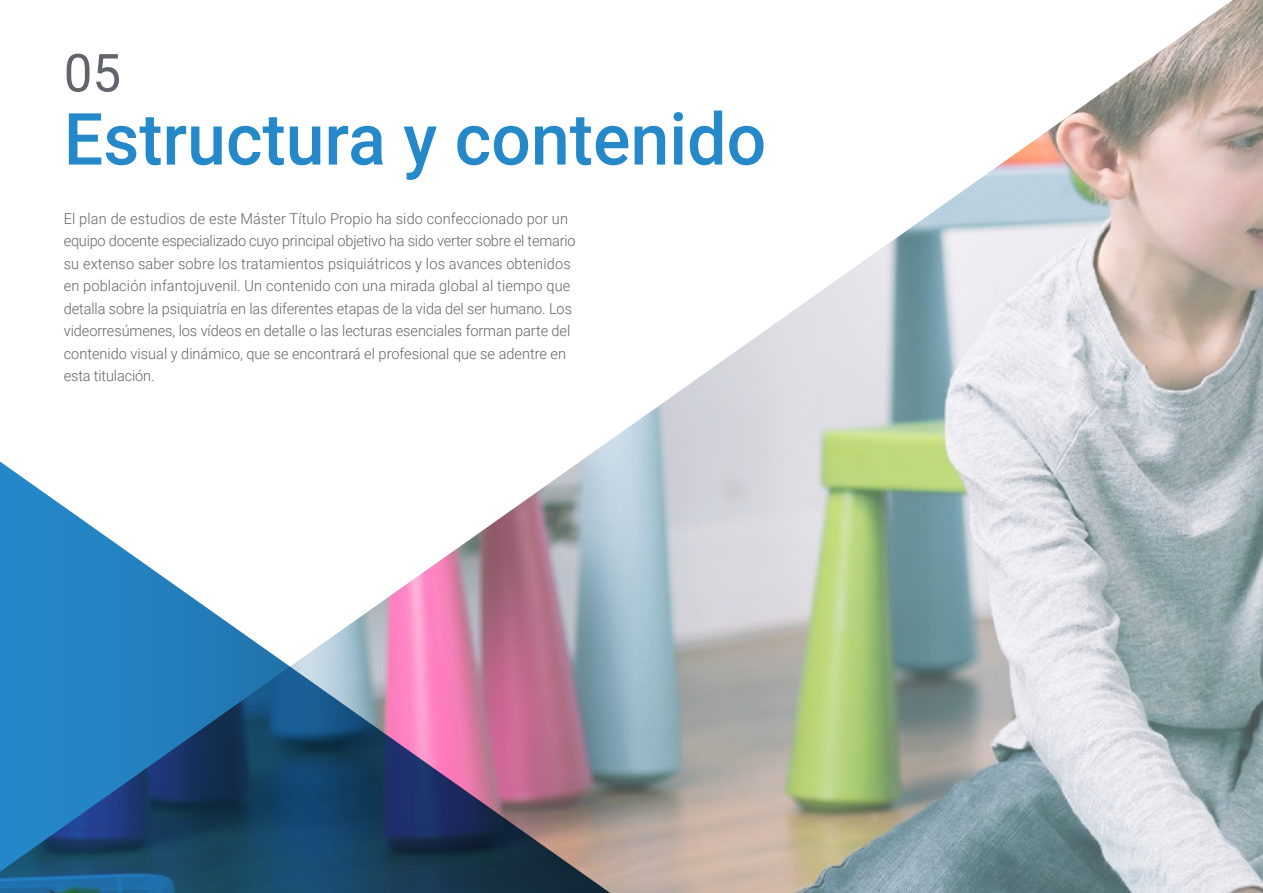
<style>
.page{position:relative;width:1263px;height:893px;background:#fff}
.page>*{position:absolute;margin:0;border:0;box-sizing:border-box;transform-origin:0 0}
.t1{font:500 72px "Roboto";color:#2488c9}
.t2{font:52.5px "Roboto";color:#61646a}
.t3{font:300 15px/22.5px "Roboto";color:#61646a}
</style>
<div class="page">
<img style="left:602px;top:0;width:661px;height:893px">
<svg style="left:0;top:446px;width:640px;height:447px"></svg>
<h2 class="t2" style="left:64px;top:36px;width:59px">05</h2>
<h1 class="t1" style="left:64px;top:89px;width:704px">Estructura y contenido</h1>
<p class="t3" style="left:64px;top:207px;width:513px">El plan de estudios de este Máster Título Propio ha sido confeccionado por un equipo docente especializado cuyo principal objetivo ha sido verter sobre el temario su extenso saber sobre los tratamientos psiquiátricos y los avances obtenidos en población infantojuvenil. Un contenido con una mirada global al tiempo que detalla sobre la psiquiatría en las diferentes etapas de la vida del ser humano. Los videorresúmenes, los vídeos en detalle o las lecturas esenciales forman parte del contenido visual y dinámico, que se encontrará el profesional que se adentre en esta titulación.</p>
</div>
